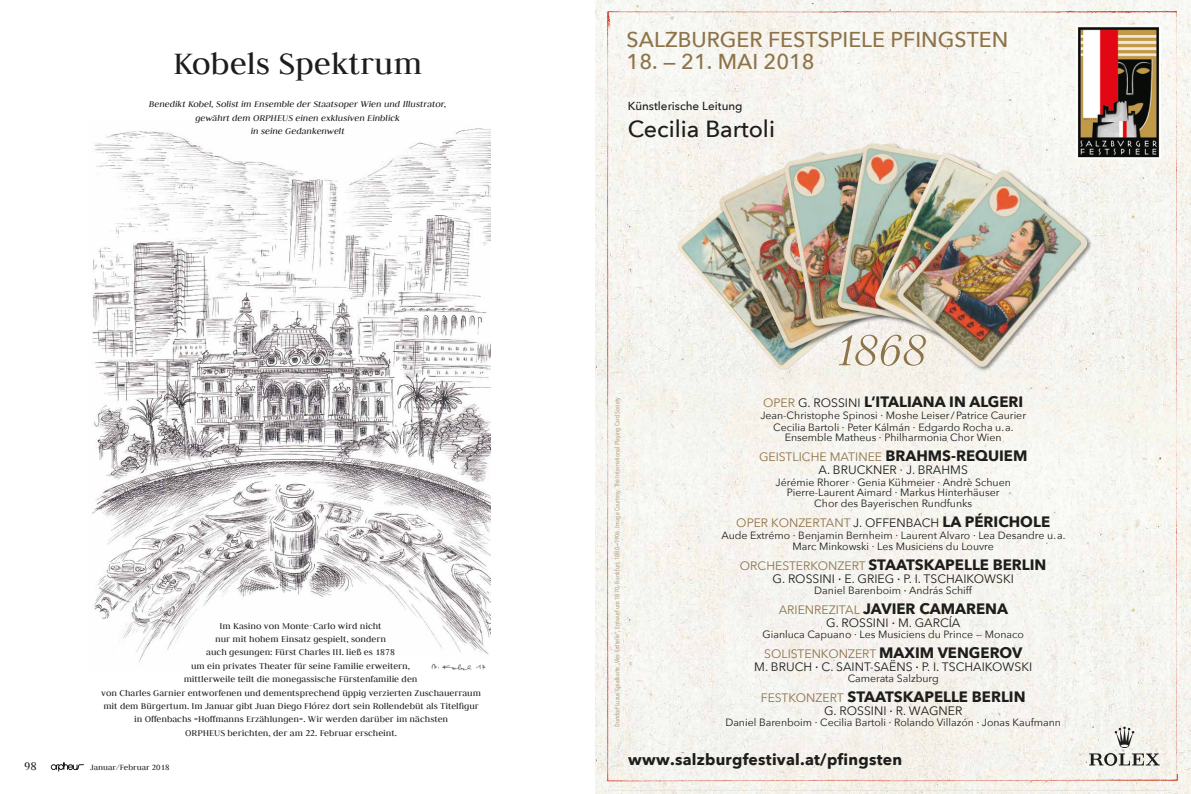
<style>
.page{position:relative;width:1191px;height:794px;background:#fff}
.page>*{position:absolute;margin:0;border:0;box-sizing:border-box;transform-origin:0 0}
.t1{font:35px "Judson";color:#1d1d1b}
.t2{font:500 23.3px "Avenir Next";color:#1d1d1b}
.t3{font:500 21.5px "Avenir Next";color:#8d734a}
.t4{font:700 15.7px "Avenir Next";letter-spacing:.015em;color:#1d1d1b}
.t5{font:700 15px "Avenir Next";color:#1d1d1b}
.t6{font:13px "Judson";color:#1d1d1b}
.t7{font:12.2px/12.9px "Avenir Next";color:#1d1d1b;text-align:center}
.t8{font:12.2px "Avenir Next";color:#8d734a}
.t9{font:500 11.6px "Avenir Next";color:#1d1d1b}
.t10{font:10.5px/11.7px "Avenir Next";color:#1d1d1b;text-align:center}
.t11{font:10px "Judson";color:#1d1d1b}
.t12{font:italic 10px/13.4px "Judson";color:#1d1d1b;text-align:center}
.t13{font:9px "Judson";color:#1d1d1b}
.t14{font:500 6.6px "Avenir Next Condensed";color:#b7a589}
.s1{font-family:"Avenir Next";font-weight:600}
.s2{font-weight:400;font-size:12.2px;color:#8d734a}
.s3{font-weight:400;font-size:12.2px}
.s4{color:#8d734a}
.s5{font-weight:700;font-size:15px}
.s6{color:#1d1d1b}
.s7{font-weight:700;font-size:15px;color:#1d1d1b}
.s8{font-weight:500;font-style:italic}
</style>
<div class="page">
<img style="left:92px;top:128px;width:398px;height:535px">
<div style="left:394px;top:657px;width:67px;height:18px;background:#fff"></div>
<img style="left:431px;top:661px;width:57px;height:10px">
<img style="left:595px;top:0;width:596px;height:794px">
<img style="left:596px;top:1px;width:580px;height:773px">
<img style="left:596px;top:774px;width:581px;height:16px">
<svg style="left:870px;top:354px;width:24px;height:12px"></svg>
<img style="left:674px;top:174px;width:196px;height:199px">
<img style="left:717px;top:150px;width:154px;height:200px">
<img style="left:784px;top:143px;width:52px;height:184px">
<img style="left:836px;top:144px;width:142px;height:183px">
<img style="left:871px;top:154px;width:176px;height:197px">
<div style="left:896px;top:170px;width:196px;height:202px;background:#f5f5ef"></div>
<img style="left:894px;top:171px;width:195px;height:199px">
<img style="left:1076px;top:25px;width:84px;height:134px">
<svg style="left:1089px;top:726px;width:70px;height:40px"></svg>
<svg style="left:51px;top:762px;width:33px;height:10px"></svg>
<h1 class="t1" style="left:173px;top:43px;width:250px">Kobels Spektrum</h1>
<p class="t12" style="left:149px;top:97px;width:299px">Benedikt Kobel, Solist im Ensemble der Staatsoper Wien und Illustrator, gewährt dem ORPHEUS einen exklusiven Einblick<br>in seine Gedankenwelt</p>
<p class="t11" style="left:220px;top:619px;width:163px">Im Kasino von Monte-Carlo wird nicht</p>
<p class="t11" style="left:215px;top:633px;width:172px">nur mit hohem Einsatz gespielt, sondern</p>
<p class="t11" style="left:206px;top:646px;width:190px">auch gesungen: Fürst Charles III. ließ es 1878</p>
<p class="t11" style="left:191px;top:660px;width:220px">um ein privates Theater für seine Familie erweitern,</p>
<p class="t11" style="left:184px;top:673px;width:235px">mittlerweile teilt die monegassische Fürstenfamilie den</p>
<p class="t11" style="left:101px;top:686px;width:381px">von Charles Garnier entworfenen und dementsprechend üppig verzierten Zuschauerraum</p>
<p class="t11" style="left:103px;top:700px;width:377px">mit dem Bürgertum. Im Januar gibt Juan Diego Flórez dort sein Rollendebüt als Titelfigur</p>
<p class="t11" style="left:134px;top:713px;width:316px">in Offenbachs »Hoffmanns Erzählungen«. Wir werden darüber im nächsten</p>
<p class="t11" style="left:185px;top:727px;width:213px">ORPHEUS berichten, der am 22. Februar erscheint.</p>
<p class="t6" style="left:24px;top:758px;width:14px">98</p>
<p class="t13" style="left:90px;top:761px;width:81px">Januar/Februar 2018</p>
<h3 class="t3" style="left:626px;top:21px;width:383px">SALZBURGER FESTSPIELE PFINGSTEN</h3>
<h3 class="t3" style="left:626px;top:43px;width:190px">18. — 21. MAI 2018</h3>
<p class="t9" style="left:628px;top:96px;width:116px">Künstlerische Leitung</p>
<h2 class="t2" style="left:628px;top:109px;width:149px">Cecilia Bartoli</h2>
<p class="t14" style="left:613px;top:727px;width:331px;rotate:-90deg">Dondorf Luxus-Spielkarte „Vier-Erdteile“, Entwurf um 1870, Frankfurt, 1880<span class="s1">—</span>1906. Image Courtesy: The International Playing Card Society</p>
<h3 class="t5" style="left:763px;top:389px;width:262px"><span class="s2">OPER</span> <span class="s3">G. ROSSINI</span> L‘ITALIANA IN ALGERI</h3>
<p class="t10" style="left:760px;top:409px;width:267px">Jean-Christophe Spinosi · Moshe Leiser/Patrice Caurier<br>Cecilia Bartoli · Peter Kálmán · Edgardo Rocha u.a.</p>
<p class="t10" style="left:784px;top:431px;width:218px">Ensemble Matheus · Philharmonia Chor Wien</p>
<p class="t7" style="left:759px;top:450px;width:270px"><span class="s4">GEISTLICHE MATINEE</span> <span class="s5">BRAHMS-REQUIEM<br></span>A. BRUCKNER · J. BRAHMS</p>
<p class="t10" style="left:775px;top:476px;width:237px;line-height:10.5px">Jérémie Rhorer · Genia Kühmeier · Andrè Schuen<br>Pierre-Laurent Aimard · Markus Hinterhäuser<br>Chor des Bayerischen Rundfunks</p>
<p class="t8" style="left:736px;top:512px;width:315px">OPER KONZERTANT <span class="s6">J. OFFENBACH</span> <span class="s7">LA PÉRICHOLE</span></p>
<p class="t10" style="left:721px;top:529px;width:345px">Aude Extrémo · Benjamin Bernheim · Laurent Alvaro · Lea Desandre u.a.<br>Marc Minkowski · Les Musiciens du Louvre</p>
<h3 class="t5" style="left:740px;top:552px;width:308px"><span class="s2">ORCHESTERKONZERT</span> STAATSKAPELLE BERLIN</h3>
<p class="t7" style="left:772px;top:572px;width:243px">G. ROSSINI <span class="s8">·</span> E. GRIEG <span class="s8">·</span> P. I. TSCHAIKOWSKI</p>
<p class="t10" style="left:814px;top:584px;width:159px">Daniel Barenboim <span class="s8">·</span> András Schiff</p>
<h3 class="t5" style="left:778px;top:595px;width:231px"><span class="s2">ARIENREZITAL</span> JAVIER CAMARENA</h3>
<p class="t7" style="left:826px;top:615px;width:136px">G. ROSSINI <span class="s8">·</span> M. GARCÍA</p>
<p class="t10" style="left:762px;top:628px;width:263px">Gianluca Capuano · Les Musiciens du Prince — Monaco</p>
<p class="t7" style="left:754px;top:647px;width:279px"><span class="s4">SOLISTENKONZERT</span> <span class="s5">MAXIM VENGEROV<br></span>M. BRUCH <span class="s8">·</span> C. SAINT-SAËNS <span class="s8">·</span> P. I. TSCHAIKOWSKI</p>
<p class="t10" style="left:847px;top:672px;width:93px">Camerata Salzburg</p>
<h3 class="t5" style="left:761px;top:683px;width:266px"><span class="s2">FESTKONZERT</span> STAATSKAPELLE BERLIN</h3>
<p class="t7" style="left:824px;top:703px;width:140px">G. ROSSINI <span class="s8">·</span> R. WAGNER</p>
<p class="t10" style="left:725px;top:716px;width:337px">Daniel Barenboim · Cecilia Bartoli · Rolando Villazón · Jonas Kaufmann</p>
<h3 class="t4" style="left:628px;top:746px;width:275px">www.salzburgfestival.at/pfingsten</h3>
</div>
